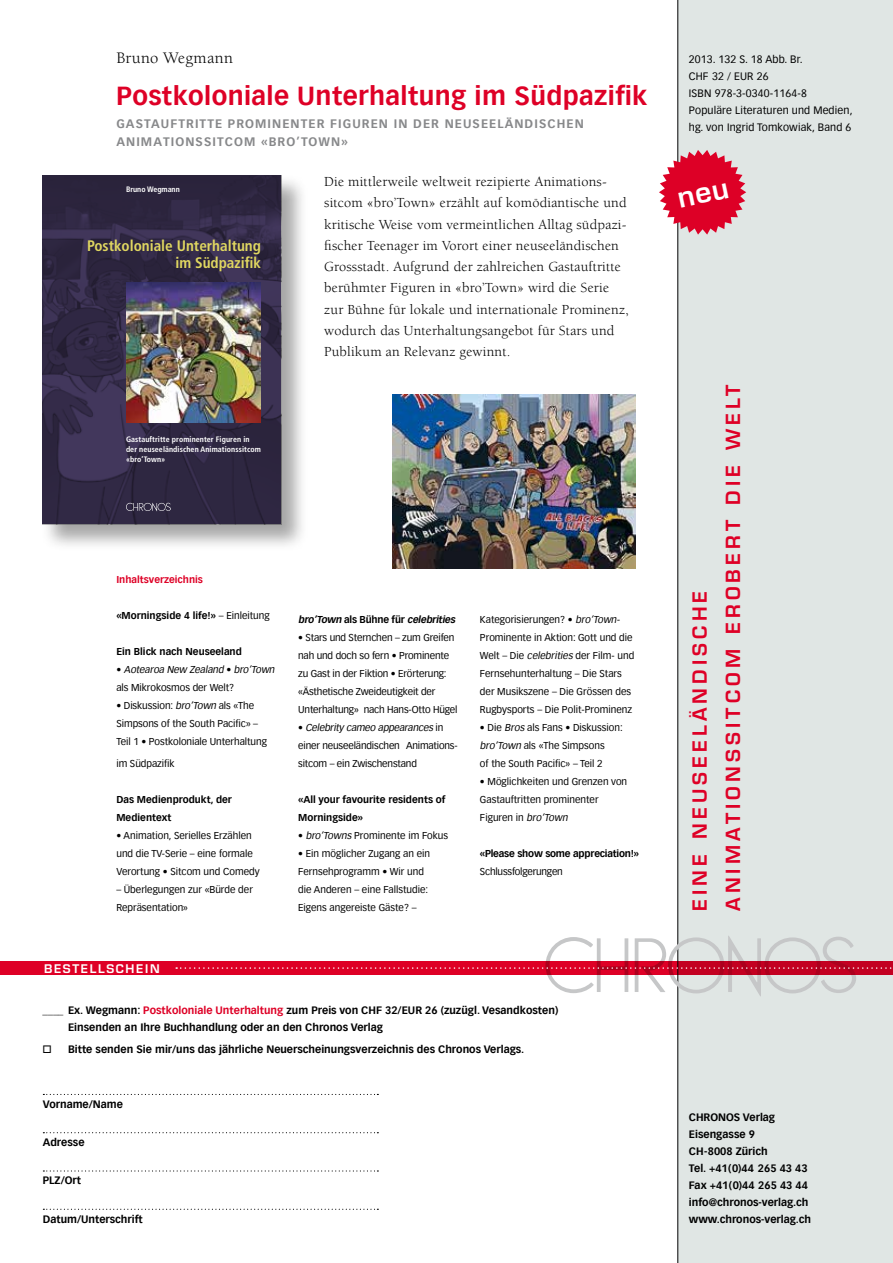
<style>
.page{position:relative;width:893px;height:1263px;background:#fff}
.page>*{position:absolute;margin:0;border:0;box-sizing:border-box;transform-origin:0 0}
.t1{font:700 25.5px "Vectora Com";letter-spacing:.015em;color:#de0026}
.t2{font:600 19.05px/33.5px "Eurostile";letter-spacing:.22em;color:#de0026}
.t3{font:16.5px "Berkeley";letter-spacing:.025em;color:#000}
.t4{font:700 condensed 15.3px/17px "Frutiger";color:#e0d761;text-align:right}
.t5{font:14.25px/21.3px "Berkeley";letter-spacing:.015em;color:#000}
.t6{font:700 12px "Vectora Com";letter-spacing:.09em;color:#87888a}
.t7{font:600 11.7px "Eurostile";letter-spacing:.145em;color:#fff}
.t8{font:700 10.5px/17px "Vectora Com";color:#000}
.t9{font:10.5px/17px "Vectora Com";letter-spacing:.015em;color:#000}
.t10{font:9.75px/18px "Vectora Com";color:#000}
.t11{font:700 9.75px/18px "Vectora Com";color:#000}
.t12{font:italic 9.75px/18px "Vectora Com";color:#000}
.t13{font:italic 700 9.75px "Vectora Com";color:#000}
.t14{font:700 9.75px "Vectora Com";letter-spacing:-.02em;color:#000}
.t15{font:700 9.75px "Vectora Com";color:#de0026}
.t16{font:9.75px "Vectora Com";letter-spacing:-.02em;color:#000}
.t17{font:700 condensed 7.95px/10.2px "Frutiger";letter-spacing:.01em;color:#fff}
.s1{font-weight:400}
.s2{font-style:normal}
.s3{font-style:italic}
.s4{color:#de0026}
</style>
<div class="page">
<div style="left:678px;top:0;width:215px;height:1263px;background:#e0e6e4"></div>
<hr style="left:677px;top:0;width:1px;height:1263px;background:#000">
<div style="left:0;top:961px;width:893px;height:14px;background:#de0026"></div>
<svg style="left:176px;top:935px;width:717px;height:61px"></svg>
<div style="left:41px;top:174px;width:267px;height:377px;background:#000;opacity:.35"></div>
<img style="left:43px;top:175px;width:238px;height:349px">
<svg style="left:126px;top:503px;width:45px;height:8px"></svg>
<img style="left:126px;top:282px;width:135px;height:140px">
<img style="left:392px;top:394px;width:244px;height:174px">
<svg style="left:43px;top:1094px;width:335px;height:1px"></svg>
<svg style="left:43px;top:1132px;width:335px;height:1px"></svg>
<svg style="left:43px;top:1170px;width:335px;height:1px"></svg>
<svg style="left:43px;top:1209px;width:335px;height:1px"></svg>
<svg style="left:659px;top:150px;width:87px;height:85px"></svg>
<h3 class="t3" style="left:116px;top:49px;width:118px">Bruno Wegmann</h3>
<h1 class="t1" style="left:116px;top:81px;width:532px">Postkoloniale Unterhaltung im Südpazifik</h1>
<p class="t6" style="left:116px;top:116px;width:63px">Gastauftr</p>
<p class="t6" style="left:195px;top:116px;width:13px">itte</p>
<p class="t6" style="left:228px;top:116px;width:54px">prominenter</p>
<p class="t6" style="left:330px;top:116px;width:41px">Figuren</p>
<p class="t6" style="left:394px;top:116px;width:88px">in der neusee</p>
<p class="t6" style="left:497px;top:116px;width:52px">ländischen</p>
<p class="t6" style="left:116px;top:134px;width:69px">An imationss</p>
<p class="t6" style="left:212px;top:134px;width:15px">itco</p>
<p class="t6" style="left:244px;top:134px;width:105px">m «bro’Town»</p>
<p class="t17" style="left:126px;top:184px;width:55px">Bruno Wegmann</p>
<h3 class="t4" style="left:87px;top:237px;width:175px">Postkoloniale Unterhaltung im Südpazifik</h3>
<p class="t17" style="left:126px;top:434px;width:136px">Gastauftritte prominenter Figuren in der neuseeländischen Animationssitcom «bro’Town»</p>
<p class="t5" style="left:324px;top:171px;width:306px">Die mittlerweile weltweit rezipierte Animations&shy;sitcom «bro’Town» erzählt auf komödiantische und kritische Weise vom vermeintlichen Alltag südpazi&shy;fischer Teenager im Vorort einer neuseeländischen Grossstadt. Aufgrund der zahlreichen Gastauftritte berühmter Figuren in «bro’Town» wird die Serie zur Bühne für lokale und internationale Prominenz, wodurch das Unterhaltungsangebot für Stars und Publikum an Relevanz gewinnt.</p>
<p class="t15" style="left:116px;top:574px;width:88px">Inhaltsverzeichnis</p>
<p class="t11" style="left:116px;top:607px;width:155px">«Morningside 4 life!» <span class="s1">– Einleitung</span></p>
<p class="t11" style="left:116px;top:643px;width:127px">Ein Blick nach Neuseeland</p>
<p class="t12" style="left:116px;top:661px;width:162px"><span class="s2">•</span> Aotearoa New Zealand <span class="s2">•</span> bro’Town <span class="s2">als Mikrokosmos der Welt?</span></p>
<p class="t10" style="left:116px;top:697px;width:152px">• Diskussion: <span class="s3">bro’Town</span> als «The<br>Simpsons of the South Pacific» –<br>Teil 1 • Postkoloniale Unterhaltung</p>
<p class="t10" style="left:116px;top:754px;width:60px">im Südpazifik</p>
<p class="t11" style="left:116px;top:790px;width:117px">Das Medienprodukt, der<br>Medientext</p>
<p class="t10" style="left:116px;top:826px;width:145px">• Animation, Serielles Erzählen und die TV-Serie – eine formale<br>Verortung • Sitcom und Comedy</p>
<p class="t10" style="left:116px;top:880px;width:138px">– Überlegungen zur «Bürde der<br>Repräsentation»</p>
<p class="t7" style="left:44px;top:961px;width:117px">BESTELLSCHEIN</p>
<p class="t13" style="left:298px;top:614px;width:161px">bro’Town <span class="s2">a l s B ü h n e f ü r</span> celebrities</p>
<p class="t10" style="left:298px;top:629px;width:161px">• Stars und Sternchen – zum Greifen nah und doch so fern • Prominente zu Gast in der Fiktion • Erörterung: «Ästhetische Zweideutigkeit der Unterhaltung» nach Hans-Otto Hügel</p>
<p class="t10" style="left:298px;top:719px;width:160px">• <span class="s3">Celebrity cameo appearances</span> i n einer neuseeländischen Animations&shy;sitcom – ein Zwischenstand</p>
<p class="t11" style="left:298px;top:791px;width:149px">«All your favourite residents of<br>Morningside»</p>
<p class="t10" style="left:298px;top:827px;width:152px">• <span class="s3">bro’Towns</span> Prominente im Fokus</p>
<p class="t10" style="left:298px;top:845px;width:133px">• Ein möglicher Zugang an ein<br>Fernsehprogramm • Wir und die Anderen – eine Fallstudie:<br>Eigens angereiste Gäste? –</p>
<p class="t10" style="left:480px;top:611px;width:156px">Kategorisierungen? • <span class="s3">bro’Town-</span>Prominente in Aktion: Gott und die Welt – Die <span class="s3">celebrities</span> der Film- und Fernsehunterhaltung – Die Stars der Musikszene – Die Grössen des Rugbysports – Die Polit-Prominenz</p>
<p class="t10" style="left:480px;top:719px;width:144px">• Die <span class="s3">Bros</span> als Fans • Diskussion: <span class="s3">bro’Town</span> als «The Simpsons<br>of the South Pacific» – Teil 2</p>
<p class="t10" style="left:480px;top:773px;width:149px">• Möglichkeiten und Grenzen von<br>Gastauftritten prominenter<br>Figuren in <span class="s3">bro’Town</span></p>
<p class="t14" style="left:480px;top:848px;width:161px">«Please show some appreciation!»</p>
<p class="t16" style="left:480px;top:866px;width:84px">Schlussfolgerungen</p>
<p class="t8" style="left:68px;top:1002px;width:492px;text-indent:-26px">____ Ex. Wegmann: <span class="s4">Postkoloniale Unterhaltung</span> zum Preis von CHF 32/EUR 26 (zuzügl. Vesandkosten)<br>Einsenden an Ihre Buchhandlung oder an den Chronos Verlag</p>
<p class="t8" style="left:43px;top:1040px;width:483px">□ Bitte senden Sie mir/uns das jährliche Neuerscheinungsverzeichnis des Chronos Verlags.</p>
<p class="t8" style="left:43px;top:1095px;width:82px">Vorname/Name</p>
<p class="t8" style="left:43px;top:1134px;width:43px">Adresse</p>
<p class="t8" style="left:43px;top:1172px;width:40px">PLZ/Ort</p>
<p class="t8" style="left:43px;top:1210px;width:102px">Datum/Unterschrift</p>
<p class="t9" style="left:689px;top:51px;width:165px">2013. 132 S. 18 Abb. Br.<br>CHF 32 / EUR 26<br>ISBN 978-3-0340-1164-8<br>Populäre Literaturen und Medien, hg. von Ingrid Tomkowiak, Band 6</p>
<h2 class="t2" style="left:683px;top:911px;width:528px;rotate:-90deg">EINE NEUSEELÄNDISCHE<br>ANIMATIONSSITCOM EROBERT DIE WELT</h2>
<p class="t8" style="left:689px;top:1108px;width:124px">CHRONOS Verlag<br>Eisengasse 9<br>CH-8008 Zürich<br>Tel. +41(0)44 265 43 43<br>Fax +41(0)44 265 43 44 info@chronos-verlag.ch www.chronos-verlag.ch</p>
</div>
